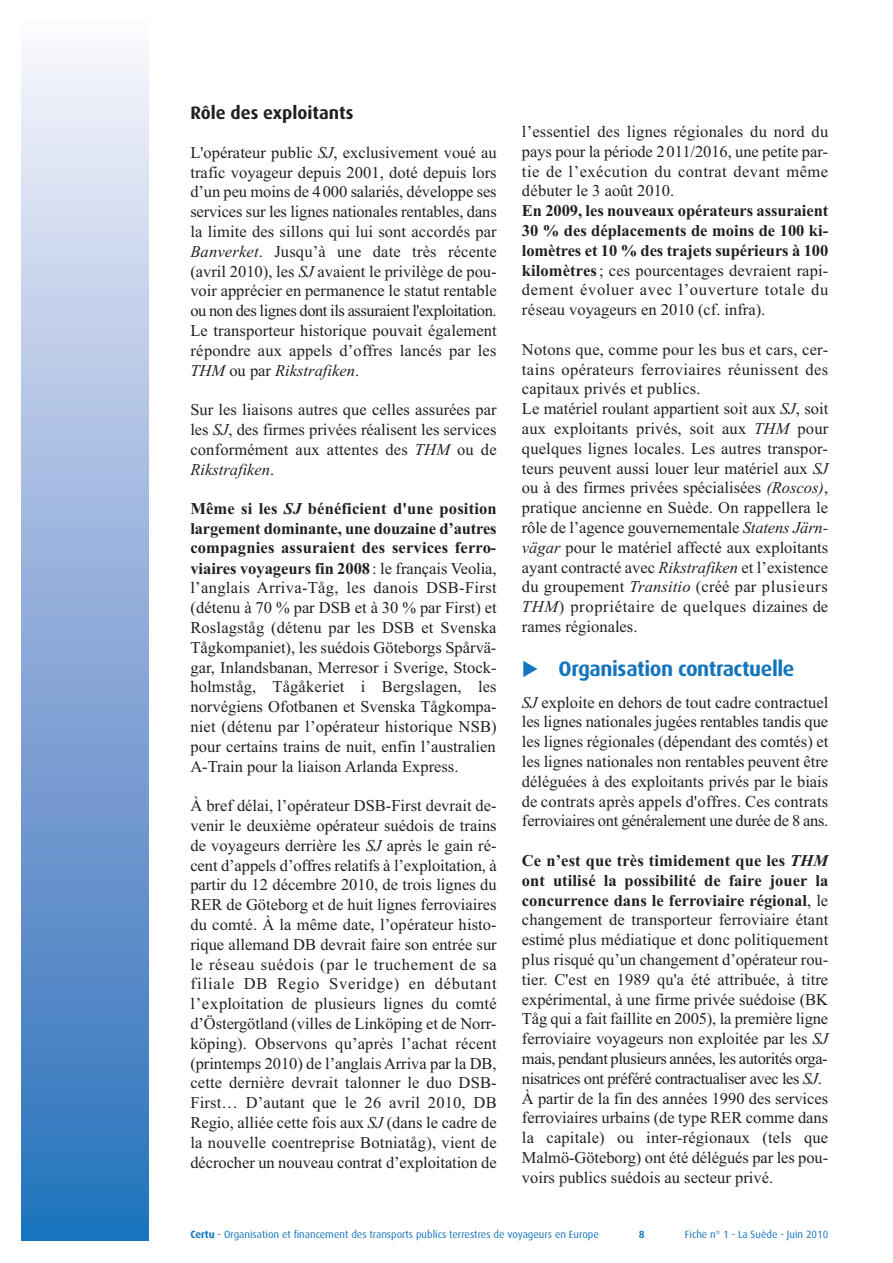
<style>
.page{position:relative;width:893px;height:1263px;background:#fff}
.page>*{position:absolute;margin:0;border:0;box-sizing:border-box;transform-origin:0 0}
.t1{font:700 21px "Dax OT";letter-spacing:-.02em;color:#1475bc}
.t2{font:700 18px "Dax OT";color:#231f20}
.t3{font:16.5px/19.8px "Times New Roman";color:#231f20;text-align:justify}
.t4{font:700 16.5px/19.8px "Times New Roman";letter-spacing:-.005em;color:#231f20;text-align:justify}
.t5{font:10.5px "Dax OT";color:#1475bc}
.t6{font:700 10.5px "Dax OT";color:#1475bc}
.s1{font-style:italic}
.s2{font-weight:700}
.s3{font-weight:700;font-style:italic}
.s4{font-weight:400}
</style>
<div class="page">
<div style="left:21px;top:21px;width:128px;height:1220px;background:linear-gradient(to bottom,#f8f2fb,#256db9)"></div>
<p class="t2" style="left:190px;top:105px;width:164px">Rôle des exploitants</p>
<p class="t3" style="left:190px;top:144px;width:308px">L'opérateur public <span class="s1">SJ</span>, exclusivement voué au trafic voyageur depuis 2001, doté depuis lors d’un peu moins de 4000 salariés, développe ses services sur les lignes nationales rentables, dans la limite des sillons qui lui sont accordés par <span class="s1">Banverket</span>. Jusqu’à une date très récente (avril 2010), les <span class="s1">SJ</span> avaient le privilège de pou&shy;voir apprécier en permanence le statut rentable ou non des lignes dont ils assuraient l'exploitation.<br>Le transporteur historique pouvait également répondre aux appels d’offres lancés par les <span class="s1">THM</span> ou par <span class="s1">Rikstrafiken</span>.</p>
<p class="t3" style="left:190px;top:401px;width:308px">Sur les liaisons autres que celles assurées par les <span class="s1">SJ</span>, des firmes privées réalisent les services conformément aux attentes des <span class="s1">THM</span> ou de <span class="s1">Rikstrafiken</span>.</p>
<p class="t3" style="left:190px;top:500px;width:308px"><span class="s2">Même si les</span> <span class="s3">SJ</span> <span class="s2">bénéficient d'une position largement dominante, une douzaine d’autres compagnies assuraient des services ferro&shy;viaires voyageurs fin 2008</span>: le français Veolia, l’anglais Arriva-Tåg, les danois DSB-First (détenu à 70 % par DSB et à 30 % par First) et Roslagståg (détenu par les DSB et Svenska Tågkompaniet), les suédois Göteborgs Spårvä&shy;gar, Inlandsbanan, Merresor i Sverige, Stock&shy;holmståg, Tågåkeriet i Bergslagen, les norvégiens Ofotbanen et Svenska Tågkompa&shy;niet (détenu par l’opérateur historique NSB) pour certains trains de nuit, enfin l’australien A-Train pour la liaison Arlanda Express.</p>
<p class="t3" style="left:190px;top:797px;width:308px">À bref délai, l’opérateur DSB-First devrait de&shy;venir le deuxième opérateur suédois de trains de voyageurs derrière les <span class="s1">SJ</span> après le gain ré&shy;cent d’appels d’offres relatifs à l’exploitation, à partir du 12 décembre 2010, de trois lignes du RER de Göteborg et de huit lignes ferroviaires du comté. À la même date, l’opérateur histo&shy;rique allemand DB devrait faire son entrée sur le réseau suédois (par le truchement de sa filiale DB Regio Sveridge) en débutant l’exploitation de plusieurs lignes du comté d’Östergötland (villes de Linköping et de Norr&shy;köping). Observons qu’après l’achat récent (printemps 2010) de l’anglais Arriva par la DB, cette dernière devrait talonner le duo DSB-First… D’autant que le 26 avril 2010, DB Regio, alliée cette fois aux <span class="s1">SJ</span> (dans le cadre de la nouvelle coentreprise Botniatåg), vient de décrocher un nouveau contrat d’exploitation de</p>
<p class="t3" style="left:522px;top:123px;width:308px">l’essentiel des lignes régionales du nord du pays pour la période 2011/2016, une petite par&shy;tie de l’exécution du contrat devant même débuter le 3 août 2010.</p>
<p class="t4" style="left:522px;top:202px;width:308px">En 2009, les nouveaux opérateurs assuraient 30 % des déplacements de moins de 100 ki&shy;lomètres et 10 % des trajets supérieurs à 100 kilomètres<span class="s4">; ces pourcentages devraient rapi&shy;dement évoluer avec l’ouverture totale du réseau voyageurs en 2010 (cf. infra).</span></p>
<p class="t3" style="left:522px;top:341px;width:308px;text-align:left">Notons que, comme pour les bus et cars, cer&shy;tains opérateurs ferroviaires réunissent des capitaux privés et publics.<br>Le matériel roulant appartient soit aux <span class="s1">SJ</span>, soit aux exploitants privés, soit aux <span class="s1">THM</span> pour quelques lignes locales. Les autres transpor&shy;teurs peuvent aussi louer leur matériel aux <span class="s1">SJ </span>ou à des firmes privées spécialisées <span class="s1">(Roscos)</span>, pratique ancienne en Suède. On rappellera le rôle de l’agence gouvernementale <span class="s1">Statens Järn&shy;vägar</span> pour le matériel affecté aux exploitants ayant contracté avec <span class="s1">Rikstrafiken</span> et l’existence du groupement <span class="s1">Transitio</span> (créé par plusieurs <span class="s1">THM</span>) propriétaire de quelques dizaines de rames régionales.</p>
<p class="t1" style="left:558px;top:660px;width:237px">Organisation contractuelle</p>
<p class="t3" style="left:522px;top:694px;width:308px"><span class="s1">SJ</span> exploite en dehors de tout cadre contractuel les lignes nationales jugées rentables tandis que les lignes régionales (dépendant des comtés) et les lignes nationales non rentables peuvent être déléguées à des exploitants privés par le biais de contrats après appels d'offres. Ces contrats ferroviaires ont généralement une durée de 8 ans.</p>
<p class="t3" style="left:522px;top:852px;width:308px;text-align:left"><span class="s2">Ce n’est que très timidement que les</span> <span class="s3">THM </span><span class="s2">ont utilisé la possibilité de faire jouer la concurrence dans le ferroviaire régional</span>, le changement de transporteur ferroviaire étant estimé plus médiatique et donc politiquement plus risqué qu’un changement d’opérateur rou&shy;tier. C'est en 1989 qu'a été attribuée, à titre expérimental, à une firme privée suédoise (BK Tåg qui a fait faillite en 2005), la première ligne ferroviaire voyageurs non exploitée par les <span class="s1">SJ </span>mais, pendant plusieurs années, les autorités orga&shy;nisatrices ont préféré contractualiser avec les <span class="s1">SJ</span>.<br>À partir de la fin des années 1990 des services ferroviaires urbains (de type RER comme dans la capitale) ou inter-régionaux (tels que Malmö-Göteborg) ont été délégués par les pou&shy;voirs publics suédois au secteur privé.</p>
<p class="t5" style="left:190px;top:1230px;width:410px"><span class="s2">Certu</span> - Organisation et financement des transports publics terrestres de voyageurs en Europe</p>
<p class="t5" style="left:685px;top:1230px;width:145px">Fiche n° 1 - La Suède - Juin 2010</p>
<p class="t6" style="left:638px;top:1230px;width:7px">8</p>
</div>
